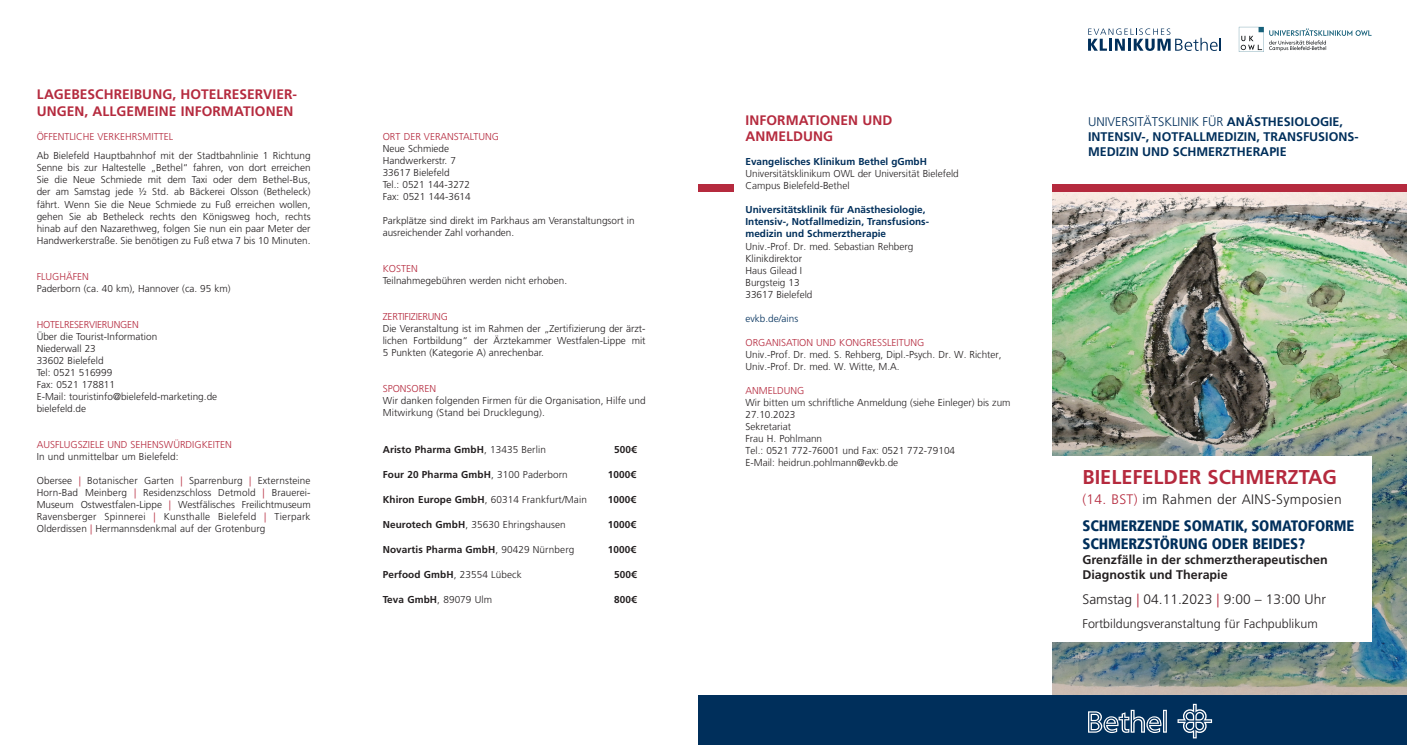
<style>
.page{position:relative;width:1407px;height:745px;background:#fff}
.page>*{position:absolute;margin:0;border:0;box-sizing:border-box;transform-origin:0 0}
.t1{font:700 20px "Frutiger LT Std";color:#b52a3e}
.t2{font:900 condensed 15px/18px "Frutiger LT Pro";letter-spacing:-.01em;color:#002f5b}
.t3{font:700 13.75px/16.5px "Frutiger LT Std";letter-spacing:.005em;color:#b52a3e}
.t4{font:300 13.75px "Frutiger LT Std";letter-spacing:.025em;color:#231f20}
.t5{font:300 13.75px "Frutiger LT Std";color:#231f20}
.t6{font:700 12.5px/15px "Frutiger LT Std";color:#002f5b}
.t7{font:700 12.5px/15px "Frutiger LT Std";color:#231f20}
.t8{font:300 12.5px "Frutiger LT Std";color:#231f20}
.t9{font:300 12.5px "Frutiger";color:#002f5b}
.t10{font:300 10px/12px "Frutiger LT Std";color:#231f20}
.t11{font:300 10px/12px "Frutiger";color:#231f20}
.t12{font:300 10px "Frutiger LT Std";color:#b52a3e}
.t13{font:700 10px/12px "Frutiger LT Std";color:#002f5b}
.t14{font:700 10px "Frutiger LT Std";letter-spacing:.01em;color:#231f20}
.t15{font:300 10px "Frutiger LT Std";letter-spacing:-.02em;color:#b52a3e}
.t16{font:300 10px "Frutiger LT Std";color:#002f5b}
.s1{color:#b52a3e}
.s2{font-weight:300}
.s3{font-weight:700}
.s4{font-family:"Frutiger LT Std";font-weight:700}
</style>
<div class="page">
<img style="left:1052px;top:191px;width:355px;height:503px">
<svg style="left:1088px;top:28px;width:133px;height:23px"></svg>
<svg style="left:1239px;top:27px;width:132px;height:25px"></svg>
<div style="left:698px;top:184px;width:35px;height:7px;background:#b52a3e"></div>
<div style="left:1052px;top:184px;width:355px;height:7px;background:#b52a3e"></div>
<div style="left:698px;top:694px;width:709px;height:50px;background:#002f5b"></div>
<svg style="left:1177px;top:703px;width:35px;height:35px"></svg>
<svg style="left:1088px;top:709px;width:79px;height:23px"></svg>
<div style="left:1029px;top:456px;width:342px;height:185px;background:#fff"></div>
<h3 class="t3" style="left:37px;top:86px;width:262px">LAGEBESCHREIBUNG, HOTELRESERVIER-<br>UNGEN, ALLGEMEINE INFORMATIONEN</h3>
<p class="t12" style="left:37px;top:131px;width:138px">ÖFFENTLICHE VERKEHRSMITTEL</p>
<p class="t10" style="left:37px;top:150px;width:275px;text-align:justify">Ab Bielefeld Hauptbahnhof mit der Stadtbahnlinie 1 Richtung Senne bis zur Haltestelle „Bethel“ fahren, von dort erreichen Sie die Neue Schmiede mit dem Taxi oder dem Bethel-Bus, der am Samstag jede ½ Std. ab Bäckerei Olsson (Betheleck) fährt. Wenn Sie die Neue Schmiede zu Fuß erreichen wollen, gehen Sie ab Betheleck rechts den Königsweg hoch, rechts hinab auf den Nazarethweg, folgen Sie nun ein paar Meter der Handwerkerstraße. Sie benötigen zu Fuß etwa 7 bis 10 Minuten.</p>
<p class="t12" style="left:37px;top:270px;width:54px">FLUGHÄFEN</p>
<p class="t10" style="left:37px;top:282px;width:195px">Paderborn (ca. 40 km), Hannover (ca. 95 km)</p>
<p class="t15" style="left:37px;top:318px;width:104px">HOTELRESERVIERUNGEN</p>
<p class="t10" style="left:37px;top:330px;width:182px">Über die Tourist-Information<br>Niederwall 23<br>33602 Bielefeld<br>Tel: 0521 516999<br>Fax: 0521 178811<br>E-Mail: touristinfo@bielefeld-marketing.de bielefeld.de</p>
<p class="t12" style="left:37px;top:438px;width:197px">AUSFLUGSZIELE UND SEHENSWÜRDIGKEITEN</p>
<p class="t10" style="left:37px;top:450px;width:144px">In und unmittelbar um Bielefeld:</p>
<p class="t10" style="left:37px;top:474px;width:276px;text-align:justify">Obersee <span class="s1">|</span> Botanischer Garten <span class="s1">|</span> Sparrenburg <span class="s1">|</span> Externsteine Horn-Bad Meinberg <span class="s1">|</span> Residenzschloss Detmold <span class="s1">|</span> Brauerei-Museum Ostwestfalen-Lippe <span class="s1">|</span> Westfälisches Freilichtmuseum Ravensberger Spinnerei <span class="s1">|</span> Kunsthalle Bielefeld <span class="s1">|</span> Tierpark Olderdissen <span class="s1">|</span> Hermannsdenkmal auf der Grotenburg</p>
<p class="t12" style="left:383px;top:131px;width:118px">ORT DER VERANSTALTUNG</p>
<p class="t10" style="left:383px;top:142px;width:89px">Neue Schmiede<br>Handwerkerstr. 7<br>33617 Bielefeld<br>Tel.: 0521 144-3272<br>Fax: 0521 144-3614</p>
<p class="t10" style="left:383px;top:214px;width:253px">Parkplätze sind direkt im Parkhaus am Veranstaltungsort in ausreichender Zahl vorhanden.</p>
<p class="t12" style="left:383px;top:263px;width:36px">KOSTEN</p>
<p class="t10" style="left:383px;top:274px;width:186px">Teilnahmegebühren werden nicht erhoben.</p>
<p class="t15" style="left:383px;top:311px;width:67px">ZERTIFIZIERUNG</p>
<p class="t10" style="left:383px;top:322px;width:264px;text-align:justify">Die Veranstaltung ist im Rahmen der „Zertifizierung der ärzt&shy;lichen Fortbildung“ der Ärztekammer Westfalen-Lippe mit 5 Punkten (Kategorie A) anrechenbar.</p>
<p class="t12" style="left:383px;top:383px;width:55px">SPONSOREN</p>
<p class="t10" style="left:383px;top:394px;width:264px">Wir danken folgenden Firmen für die Organisation, Hilfe und<br>Mitwirkung (Stand bei Drucklegung).</p>
<p class="t14" style="left:383px;top:443px;width:165px">Aristo Pharma GmbH<span class="s2">, 13435 Berlin</span></p>
<p class="t14" style="left:614px;top:443px;width:24px">500€</p>
<p class="t14" style="left:383px;top:468px;width:187px">Four 20 Pharma GmbH<span class="s2">, 3100 Paderborn</span></p>
<p class="t14" style="left:608px;top:468px;width:30px">1000€</p>
<p class="t10" style="left:383px;top:493px;width:206px"><span class="s3">Khiron Europe GmbH</span>, 60314 Frankfurt/Main</p>
<p class="t14" style="left:608px;top:493px;width:30px">1000€</p>
<p class="t10" style="left:383px;top:518px;width:185px"><span class="s3">Neurotech GmbH</span>, 35630 Ehringshausen</p>
<p class="t14" style="left:608px;top:518px;width:30px">1000€</p>
<p class="t14" style="left:383px;top:543px;width:193px">Novartis Pharma GmbH<span class="s2">, 90429 Nürnberg</span></p>
<p class="t14" style="left:608px;top:543px;width:30px">1000€</p>
<p class="t10" style="left:383px;top:568px;width:140px"><span class="s3">Perfood GmbH</span>, 23554 Lübeck</p>
<p class="t14" style="left:614px;top:568px;width:24px">500€</p>
<p class="t10" style="left:383px;top:593px;width:111px"><span class="s3">Teva GmbH</span>, 89079 Ulm</p>
<p class="t14" style="left:614px;top:593px;width:24px">800€</p>
<h3 class="t3" style="left:745px;top:112px;width:148px">INFORMATIONEN UND<br>ANMELDUNG</h3>
<p class="t13" style="left:745px;top:156px;width:183px">Evangelisches Klinikum Bethel gGmbH</p>
<p class="t11" style="left:745px;top:168px;width:215px">Universitätsklinikum OWL der Universität Bielefeld<br>Campus Bielefeld-Bethel</p>
<p class="t13" style="left:745px;top:204px;width:185px">Universitätsklinik für Anästhesiologie,<br>Intensiv-, Notfallmedizin, Transfusions&shy;medizin und Schmerztherapie</p>
<p class="t11" style="left:745px;top:240px;width:169px">Univ.-Prof. Dr. med. Sebastian Rehberg<br>Klinikdirektor<br>Haus Gilead I<br>Burgsteig 13<br>33617 Bielefeld</p>
<p class="t16" style="left:745px;top:312px;width:54px">evkb.de/ains</p>
<p class="t12" style="left:745px;top:336px;width:180px">ORGANISATION UND KONGRESSLEITUNG</p>
<p class="t11" style="left:745px;top:348px;width:258px">Univ.-Prof. Dr. med. S. Rehberg, Dipl.-Psych. Dr. W. Richter,<br>Univ.-Prof. Dr. med. W. Witte, M.A.</p>
<p class="t12" style="left:745px;top:384px;width:60px">ANMELDUNG</p>
<p class="t11" style="left:745px;top:396px;width:267px">Wir bitten um schriftliche Anmeldung (siehe Einleger) bis zum<br>27.10.2023<br>Sekretariat<br>Frau H. Pohlmann<br>Tel.: 0521 772-76001 und Fax: 0521 772-79104<br>E-Mail: heidrun.pohlmann@evkb.de</p>
<p class="t9" style="left:1088px;top:114px;width:256px">UNIVERSITÄTSKLINIK FÜR <span class="s4">ANÄSTHESIOLOGIE,</span></p>
<p class="t6" style="left:1088px;top:129px;width:272px">INTENSIV-, NOTFALLMEDIZIN, TRANSFUSIONS-<br>MEDIZIN UND SCHMERZTHERAPIE</p>
<h1 class="t1" style="left:1082px;top:464px;width:256px">BIELEFELDER SCHMERZTAG</h1>
<h3 class="t4" style="left:1082px;top:491px;width:261px"><span class="s1">(14. BST)</span> im Rahmen der AINS-Symposien</h3>
<h2 class="t2" style="left:1082px;top:516px;width:273px">SCHMERZENDE SOMATIK, SOMATOFORME<br>SCHMERZSTÖRUNG ODER BEIDES?</h2>
<p class="t7" style="left:1082px;top:551px;width:247px">Grenzfälle in der schmerztherapeutischen<br>Diagnostik und Therapie</p>
<h3 class="t5" style="left:1082px;top:591px;width:245px">Samstag <span class="s1">|</span> 04.11.2023 <span class="s1">|</span> 9:00 – 13:00 Uhr</h3>
<p class="t8" style="left:1082px;top:616px;width:237px">Fortbildungsveranstaltung für Fachpublikum</p>
</div>
